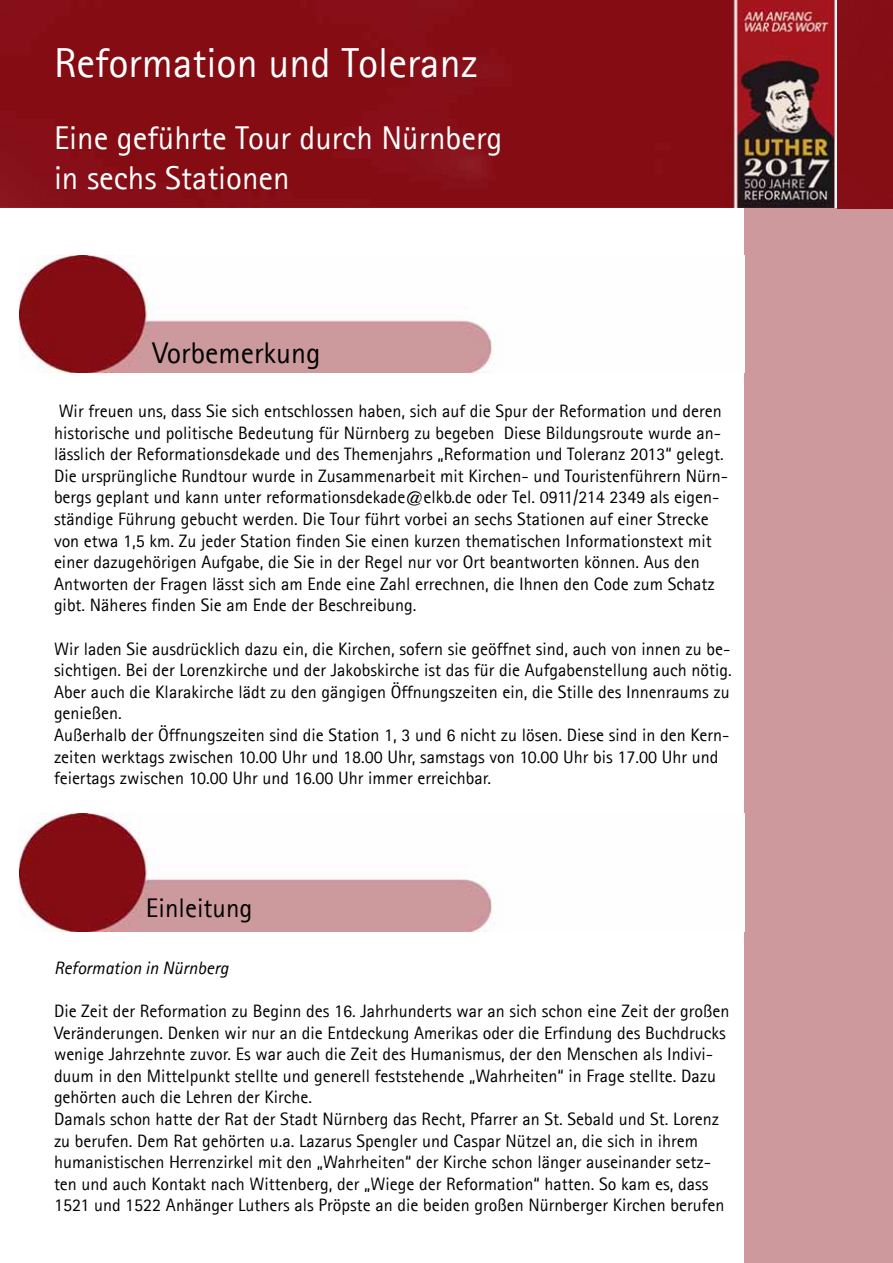
<style>
.page{position:relative;width:893px;height:1263px;background:#fff}
.page>*{position:absolute;margin:0;border:0;box-sizing:border-box;transform-origin:0 0}
.t1{font:42px "Agfa Rotis Sans Serif";color:#fff}
.t2{font:33px/39.6px "Agfa Rotis Sans Serif";color:#fff}
.t3{font:30px "Agfa Rotis Sans Serif";color:#000}
.t4{font:27px "Agfa Rotis Sans Serif";color:#000}
.t5{font:18px/21.6px "Agfa Rotis Sans Serif";color:#000}
.t6{font:italic 18px "Agfa Rotis Sans Serif";color:#000}
</style>
<div class="page">
<img style="left:0;top:0;width:893px;height:209px">
<img style="left:19px;top:255px;width:475px;height:118px">
<img style="left:19px;top:813px;width:475px;height:118px">
<h1 class="t1" style="left:54px;top:38px;width:425px">Reformation und Toleranz</h1>
<h2 class="t2" style="left:54px;top:118px;width:450px">Eine geführte Tour durch Nürnberg in sechs Stationen</h2>
<h3 class="t3" style="left:152px;top:335px;width:170px">Vorbemerkung</h3>
<p class="t5" style="left:54px;top:400px;width:676px">Wir freuen uns, dass Sie sich entschlossen haben, sich auf die Spur der Reformation und deren historische und politische Bedeutung für Nürnberg zu begeben Diese Bildungsroute wurde an&shy;lässlich der Reformationsdekade und des Themenjahrs „Reformation und Toleranz 2013“ gelegt.<br>Die ursprüngliche Rundtour wurde in Zusammenarbeit mit Kirchen- und Touristenführern Nürn&shy;bergs geplant und kann unter reformationsdekade@elkb.de oder Tel. 0911/214 2349 als eigen&shy;ständige Führung gebucht werden. Die Tour führt vorbei an sechs Stationen auf einer Strecke von etwa 1,5 km. Zu jeder Station finden Sie einen kurzen thematischen Informationstext mit einer dazugehörigen Aufgabe, die Sie in der Regel nur vor Ort beantworten können. Aus den Antworten der Fragen lässt sich am Ende eine Zahl errechnen, die Ihnen den Code zum Schatz gibt. Näheres finden Sie am Ende der Beschreibung.</p>
<p class="t5" style="left:54px;top:637px;width:679px">Wir laden Sie ausdrücklich dazu ein, die Kirchen, sofern sie geöffnet sind, auch von innen zu be&shy;sichtigen. Bei der Lorenzkirche und der Jakobskirche ist das für die Aufgabenstellung auch nötig.<br>Aber auch die Klarakirche lädt zu den gängigen Öffnungszeiten ein, die Stille des Innenraums zu genießen.<br>Außerhalb der Öffnungszeiten sind die Station 1, 3 und 6 nicht zu lösen. Diese sind in den Kern&shy;zeiten werktags zwischen 10.00 Uhr und 18.00 Uhr, samstags von 10.00 Uhr bis 17.00 Uhr und feiertags zwischen 10.00 Uhr und 16.00 Uhr immer erreichbar.</p>
<h3 class="t4" style="left:146px;top:891px;width:108px">Einleitung</h3>
<p class="t6" style="left:54px;top:957px;width:176px">Reformation in Nürnberg</p>
<p class="t5" style="left:54px;top:1000px;width:677px">Die Zeit der Reformation zu Beginn des 16. Jahrhunderts war an sich schon eine Zeit der großen Veränderungen. Denken wir nur an die Entdeckung Amerikas oder die Erfindung des Buchdrucks wenige Jahrzehnte zuvor. Es war auch die Zeit des Humanismus, der den Menschen als Indivi&shy;duum in den Mittelpunkt stellte und generell feststehende „Wahrheiten“ in Frage stellte. Dazu gehörten auch die Lehren der Kirche.<br>Damals schon hatte der Rat der Stadt Nürnberg das Recht, Pfarrer an St. Sebald und St. Lorenz zu berufen. Dem Rat gehörten u.a. Lazarus Spengler und Caspar Nützel an, die sich in ihrem humanistischen Herrenzirkel mit den „Wahrheiten“ der Kirche schon länger auseinander setz&shy;ten und auch Kontakt nach Wittenberg, der „Wiege der Reformation“ hatten. So kam es, dass 1521 und 1522 Anhänger Luthers als Pröpste an die beiden großen Nürnberger Kirchen berufen</p>
</div>
